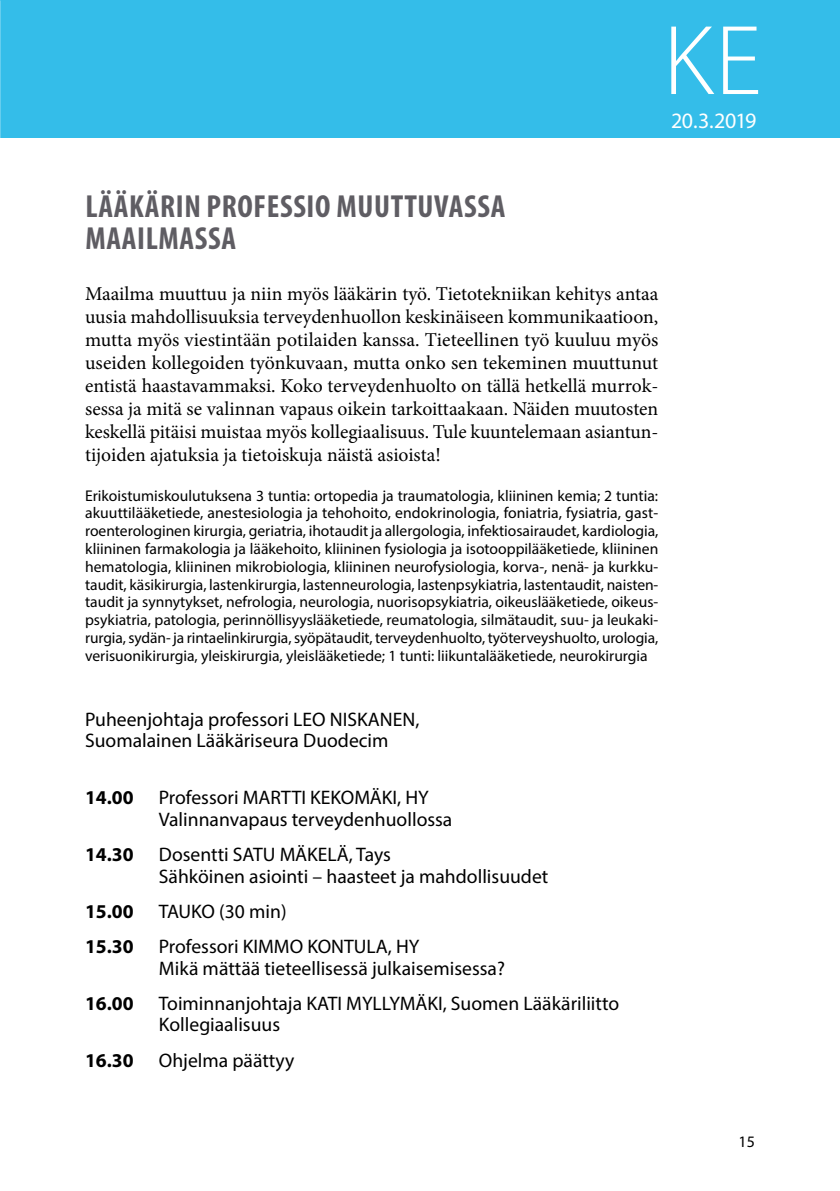
<style>
.page{position:relative;width:840px;height:1191px;background:#fff}
.page>*{position:absolute;margin:0;border:0;box-sizing:border-box;transform-origin:0 0}
.t1{font:300 100px "Myriad Pro";color:#fff}
.t2{font:700 condensed 32px/32px "Myriad Pro";letter-spacing:.02em;color:#5f5d63}
.t3{font:22px "Myriad Pro";letter-spacing:-.03em;color:#fff}
.t4{font:19.6px/23px "Minion Pro";color:#000;text-align:justify}
.t5{font:19.6px/21.6px "Myriad Pro";color:#000}
.t6{font:700 19.6px "Myriad Pro";color:#000}
.t7{font:16px "Myriad Pro";color:#000}
.t8{font:15.6px/17.8px "Myriad Pro";color:#000;text-align:justify}
</style>
<div class="page">
<div style="left:0;top:0;width:839px;height:138px;background:#34bde9"></div>
<h1 class="t1" style="left:662px;top:0;width:100px">KE</h1>
<h3 class="t3" style="left:670px;top:107px;width:87px">20.3.2019</h3>
<h2 class="t2" style="left:85px;top:189px;width:421px">LÄÄKÄRIN PROFESSIO MUUTTUVASSA<br>MAAILMASSA</h2>
<p class="t4" style="left:85px;top:282px;width:574px">Maailma muuttuu ja niin myös lääkärin työ. Tietotekniikan kehitys antaa uusia mahdollisuuksia terveydenhuollon keskinäiseen kommunikaatioon, mutta myös viestintään potilaiden kanssa. Tieteellinen työ kuuluu myös useiden kollegoiden työnkuvaan, mutta onko sen tekeminen muuttunut entistä haastavammaksi. Koko terveydenhuolto on tällä hetkellä murrok&shy;sessa ja mitä se valinnan vapaus oikein tarkoittaakaan. Näiden muutosten keskellä pitäisi muistaa myös kollegiaalisuus. Tule kuuntelemaan asiantun&shy;tijoiden ajatuksia ja tietoiskuja näistä asioista!</p>
<p class="t8" style="left:85px;top:486px;width:574px">Erikoistumiskoulutuksena 3 tuntia: ortopedia ja traumatologia, kliininen kemia; 2 tuntia: akuuttilääketiede, anestesiologia ja tehohoito, endokrinologia, foniatria, fysiatria, gast&shy;roenterologinen kirurgia, geriatria, ihotaudit ja allergologia, infektiosairaudet, kardiologia, kliininen farmakologia ja lääkehoito, kliininen fysiologia ja isotooppilääketiede, kliininen hematologia, kliininen mikrobiologia, kliininen neurofysiologia, korva-, nenä- ja kurkku&shy;taudit, käsikirurgia, lastenkirurgia, lastenneurologia, lastenpsykiatria, lastentaudit, naisten&shy;taudit ja synnytykset, nefrologia, neurologia, nuorisopsykiatria, oikeuslääketiede, oikeus&shy;psykiatria, patologia, perinnöllisyyslääketiede, reumatologia, silmätaudit, suu- ja leukaki&shy;rurgia, sydän- ja rintaelinkirurgia, syöpätaudit, terveydenhuolto, työterveyshuolto, urologia, verisuonikirurgia, yleiskirurgia, yleislääketiede; 1 tunti: liikuntalääketiede, neurokirurgia</p>
<p class="t5" style="left:85px;top:708px;width:335px">Puheenjohtaja professori LEO NISKANEN,<br>Suomalainen Lääkäriseura Duodecim</p>
<p class="t6" style="left:85px;top:784px;width:50px">14.00</p>
<p class="t5" style="left:159px;top:786px;width:295px">Professori MARTTI KEKOMÄKI, HY<br>Valinnanvapaus terveydenhuollossa</p>
<p class="t6" style="left:85px;top:841px;width:50px">14.30</p>
<p class="t5" style="left:159px;top:843px;width:391px">Dosentti SATU MÄKELÄ, Tays<br>Sähköinen asiointi – haasteet ja mahdollisuudet</p>
<p class="t6" style="left:85px;top:898px;width:50px">15.00</p>
<p class="t5" style="left:159px;top:900px;width:129px">TAUKO (30 min)</p>
<p class="t6" style="left:85px;top:933px;width:50px">15.30</p>
<p class="t5" style="left:159px;top:935px;width:347px">Professori KIMMO KONTULA, HY<br>Mikä mättää tieteellisessä julkaisemisessa?</p>
<p class="t6" style="left:85px;top:990px;width:50px">16.00</p>
<p class="t5" style="left:159px;top:992px;width:461px">Toiminnanjohtaja KATI MYLLYMÄKI, Suomen Lääkäriliitto<br>Kollegiaalisuus</p>
<p class="t6" style="left:85px;top:1047px;width:50px">16.30</p>
<p class="t5" style="left:159px;top:1049px;width:137px">Ohjelma päättyy</p>
<p class="t7" style="left:738px;top:1132px;width:18px">15</p>
</div>
